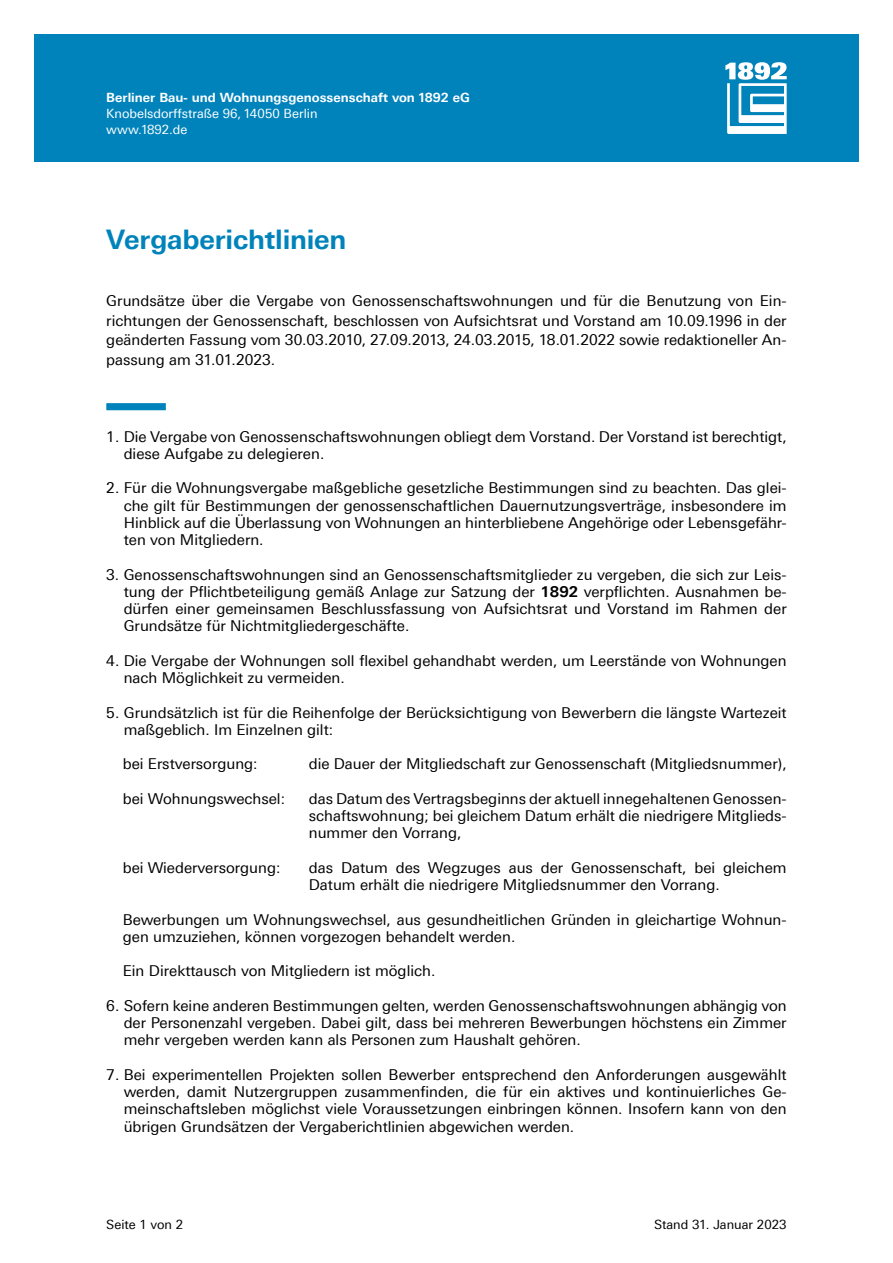
<style>
.page{position:relative;width:893px;height:1263px;background:#fff}
.page>*{position:absolute;margin:0;border:0;box-sizing:border-box;transform-origin:0 0}
.t1{font:700 27px "Linotype Univers 630";letter-spacing:-.005em;color:#0083bb}
.t2{font:15px/17.2px "Linotype Univers 430";color:#000;text-align:justify}
.t3{font:700 12.75px "Linotype Univers 630";color:#fff}
.t4{font:12.75px/15.8px "Linotype Univers 430";color:#fff}
.t5{font:12.75px "Linotype Univers 430";color:#000}
.s1{font-family:"Linotype Univers 630";font-weight:700}
</style>
<div class="page">
<div style="left:34px;top:34px;width:825px;height:128px;background:#0083bb"></div>
<svg style="left:725px;top:62px;width:62px;height:72px"></svg>
<div style="left:106px;top:403px;width:60px;height:7px;background:#0083bb"></div>
<p class="t3" style="left:106px;top:90px;width:365px">Berliner Bau- und Wohnungsgenossenschaft von 1892 eG</p>
<p class="t4" style="left:106px;top:106px;width:213px">Knobelsdorffstraße 96, 14050 Berlin www.1892.de</p>
<h1 class="t1" style="left:106px;top:223px;width:242px">Vergaberichtlinien</h1>
<p class="t2" style="left:106px;top:291px;width:682px;line-height:19.5px">Grundsätze über die Vergabe von Genossenschaftswohnungen und für die Benutzung von Ein&shy;richtungen der Genossenschaft, beschlossen von Aufsichtsrat und Vorstand am 10.09.1996 in der geänderten Fassung vom 30.03.2010, 27.09.2013, 24.03.2015, 18.01.2022 sowie redaktioneller An&shy;passung am 31.01.2023.</p>
<p class="t2" style="left:124px;top:428px;width:664px;text-indent:-17px">1. Die Vergabe von Genossenschaftswohnungen obliegt dem Vorstand. Der Vorstand ist berechtigt, diese Aufgabe zu delegieren.</p>
<p class="t2" style="left:124px;top:479px;width:664px;text-indent:-17px">2. Für die Wohnungsvergabe maßgebliche gesetzliche Bestimmungen sind zu beachten. Das glei&shy;che gilt für Bestimmungen der genossenschaftlichen Dauernutzungsverträge, insbesondere im Hinblick auf die Überlassung von Wohnungen an hinterbliebene Angehörige oder Lebensgefähr&shy;ten von Mitgliedern.</p>
<p class="t2" style="left:124px;top:566px;width:664px;text-indent:-17px">3. Genossenschaftswohnungen sind an Genossenschaftsmitglieder zu vergeben, die sich zur Leis&shy;tung der Pflichtbeteiligung gemäß Anlage zur Satzung der <span class="s1">1892</span> verpflichten. Ausnahmen be&shy;dürfen einer gemeinsamen Beschlussfassung von Aufsichtsrat und Vorstand im Rahmen der Grundsätze für Nichtmitgliedergeschäfte.</p>
<p class="t2" style="left:124px;top:652px;width:664px;text-indent:-17px">4. Die Vergabe der Wohnungen soll flexibel gehandhabt werden, um Leerstände von Wohnungen nach Möglichkeit zu vermeiden.</p>
<p class="t2" style="left:124px;top:704px;width:664px;text-indent:-17px">5. Grundsätzlich ist für die Reihenfolge der Berücksichtigung von Bewerbern die längste Wartezeit maßgeblich. Im Einzelnen gilt:</p>
<p class="t2" style="left:123px;top:755px;width:136px">bei Erstversorgung:</p>
<p class="t2" style="left:309px;top:755px;width:479px">die Dauer der Mitgliedschaft zur Genossenschaft (Mitgliedsnummer),</p>
<p class="t2" style="left:123px;top:790px;width:164px">bei Wohnungswechsel:</p>
<p class="t2" style="left:309px;top:790px;width:479px">das Datum des Vertragsbeginns der aktuell innegehaltenen Genossen&shy;schaftswohnung; bei gleichem Datum erhält die niedrigere Mitglieds&shy;nummer den Vorrang,</p>
<p class="t2" style="left:123px;top:859px;width:159px">bei Wiederversorgung:</p>
<p class="t2" style="left:309px;top:859px;width:479px">das Datum des Wegzuges aus der Genossenschaft, bei gleichem<br>Datum erhält die niedrigere Mitgliedsnummer den Vorrang.</p>
<p class="t2" style="left:123px;top:911px;width:665px">Bewerbungen um Wohnungswechsel, aus gesundheitlichen Gründen in gleichartige Wohnun&shy;gen umzuziehen, können vorgezogen behandelt werden.</p>
<p class="t2" style="left:123px;top:962px;width:314px">Ein Direkttausch von Mitgliedern ist möglich.</p>
<p class="t2" style="left:124px;top:997px;width:664px;text-indent:-17px">6. Sofern keine anderen Bestimmungen gelten, werden Genossenschaftswohnungen abhängig von der Personenzahl vergeben. Dabei gilt, dass bei mehreren Bewerbungen höchstens ein Zimmer mehr vergeben werden kann als Personen zum Haushalt gehören.</p>
<p class="t2" style="left:124px;top:1066px;width:664px;text-indent:-17px">7. Bei experimentellen Projekten sollen Bewerber entsprechend den Anforderungen ausgewählt werden, damit Nutzergruppen zusammenfinden, die für ein aktives und kontinuierliches Ge&shy;meinschaftsleben möglichst viele Voraussetzungen einbringen können. Insofern kann von den übrigen Grundsätzen der Vergaberichtlinien abgewichen werden.</p>
<p class="t5" style="left:106px;top:1217px;width:78px">Seite 1 von 2</p>
<p class="t5" style="left:654px;top:1217px;width:134px">Stand 31. Januar 2023</p>
</div>
